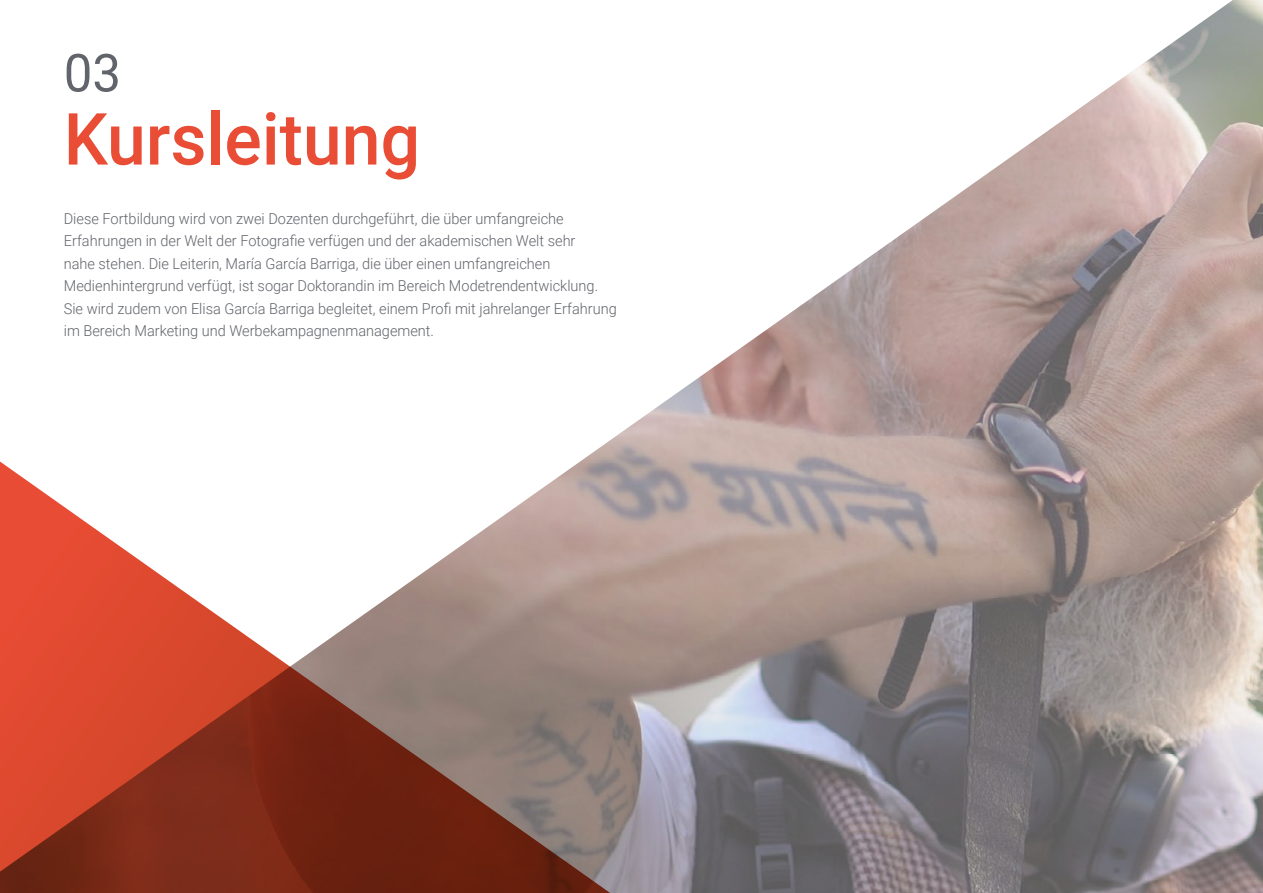
<style>
.page{position:relative;width:1263px;height:893px;background:#fff}
.page>*{position:absolute;margin:0;border:0;box-sizing:border-box;transform-origin:0 0}
.t1{font:500 72px "Roboto";color:#e94d35}
.t2{font:52.5px "Roboto";color:#61646a}
.t3{font:300 15px/22.5px "Roboto";color:#61646a}
</style>
<div class="page">
<img style="left:602px;top:0;width:661px;height:893px">
<svg style="left:0;top:446px;width:640px;height:447px"></svg>
<h2 class="t2" style="left:64px;top:36px;width:59px">03</h2>
<h1 class="t1" style="left:64px;top:89px;width:358px">Kursleitung</h1>
<p class="t3" style="left:64px;top:207px;width:554px">Diese Fortbildung wird von zwei Dozenten durchgeführt, die über umfangreiche Erfahrungen in der Welt der Fotografie verfügen und der akademischen Welt sehr<br>nahe stehen. Die Leiterin, María García Barriga, die über einen umfangreichen Medienhintergrund verfügt, ist sogar Doktorandin im Bereich Modetrendentwicklung.<br>Sie wird zudem von Elisa García Barriga begleitet, einem Profi mit jahrelanger Erfahrung im Bereich Marketing und Werbekampagnenmanagement.</p>
</div>
